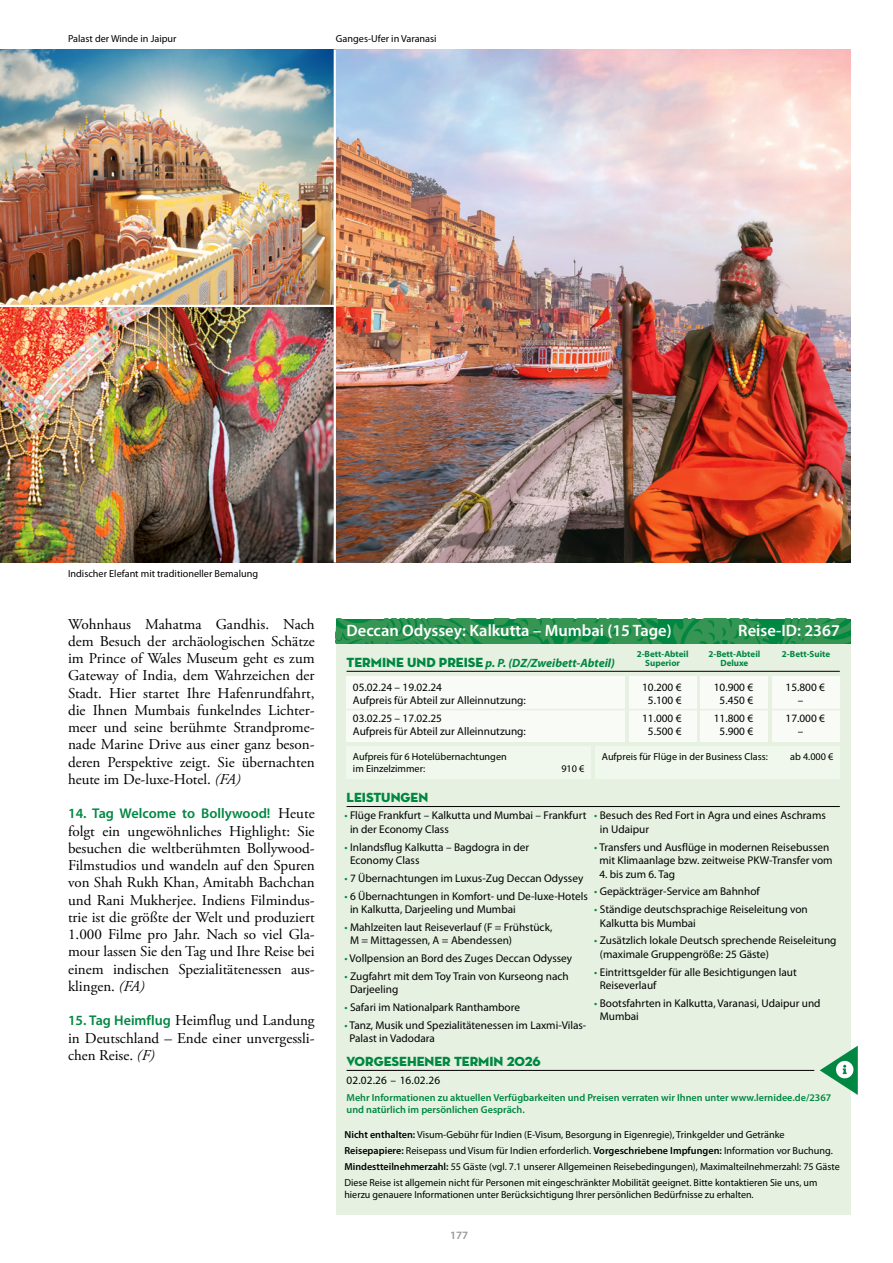
<style>
.page{position:relative;width:893px;height:1263px;background:#fff}
.page>*{position:absolute;margin:0;border:0;box-sizing:border-box;transform-origin:0 0}
.t1{font:600 16.5px "Myriad Pro";color:#fff}
.t2{font:15px/17.2px "Adobe Garamond Pro";color:#000;text-align:justify}
.t3{font:600 14.1px "Myriad Pro";color:#008741}
.t4{font:13.5px "Neutra Disp Titling";color:#008741}
.t5{font:italic 700 12px "Myriad Pro";color:#008741}
.t6{font:11.25px/13.5px "Myriad Pro";color:#000}
.t7{font:600 11.25px "Myriad Pro";color:#9a9897}
.t8{font:10.2px/16.2px "Myriad Pro";color:#000}
.t9{font:600 10.2px/12.3px "Myriad Pro";color:#008741}
.t10{font:700 9px/9px "Myriad Pro";color:#008741;text-align:center}
.s1{font-style:italic}
.s2{font-family:"Adobe Garamond Pro";font-weight:400;font-size:15px;color:#000}
.s3{font-family:"Myriad Pro";font-weight:600;font-size:14.1px;color:#008741}
.s4{font-family:"Neutra Disp Titling";font-weight:400;font-style:normal;font-size:13.5px}
.s5{color:#008741}
.s6{font-weight:600}
</style>
<div class="page">
<div style="left:336px;top:619px;width:514px;height:595px;background:#e6f1e1"></div>
<img style="left:336px;top:619px;width:514px;height:24px">
<hr style="left:347px;top:806px;width:493px;height:1px;background:#000">
<img style="left:0;top:49px;width:850px;height:513px">
<hr style="left:334px;top:49px;width:2px;height:513px;background:#fff">
<hr style="left:0;top:305px;width:335px;height:2px;background:#fff">
<hr style="left:347px;top:1070px;width:467px;height:1px;background:#000">
<svg style="left:820px;top:1046px;width:38px;height:49px"></svg>
<div style="left:595px;top:746px;width:245px;height:33px;background:#f0f7ed"></div>
<div style="left:347px;top:746px;width:244px;height:33px;background:#f0f7ed"></div>
<hr style="left:347px;top:671px;width:493px;height:1px;background:#000">
<div style="left:347px;top:676px;width:278px;height:66px;background:#f8fbf6"></div>
<div style="left:772px;top:676px;width:68px;height:66px;background:#f8fbf6"></div>
<div style="left:701px;top:676px;width:67px;height:66px;background:#f8fbf6"></div>
<div style="left:629px;top:676px;width:67px;height:66px;background:#f8fbf6"></div>
<hr style="left:347px;top:709px;width:493px;height:1px;background:#e6f1e1">
<p class="t8" style="left:68px;top:31px;width:110px">Palast der Winde in Jaipur</p>
<p class="t8" style="left:336px;top:31px;width:102px">Ganges-Ufer in Varanasi</p>
<p class="t8" style="left:68px;top:565px;width:192px">Indischer Elefant mit traditioneller Bemalung</p>
<p class="t2" style="left:68px;top:616px;width:248px">Wohnhaus Mahatma Gandhis. Nach dem Besuch der archäologischen Schätze im Prince of Wales Museum geht es zum Gateway of India, dem Wahrzeichen der Stadt. Hier startet Ihre Hafenrundfahrt, die Ihnen Mumbais funkelndes Lichter&shy;meer und seine berühmte Strandprome&shy;nade Marine Drive aus einer ganz beson&shy;deren Perspektive zeigt. Sie übernachten heute im De-luxe-Hotel. <span class="s1">(FA)</span></p>
<p class="t3" style="left:68px;top:806px;width:248px">14. Tag Welcome to Bollywood! <span class="s2">Heute</span></p>
<p class="t2" style="left:68px;top:823px;width:248px">folgt ein ungewöhnliches Highlight: Sie besuchen die weltberühmten Bollywood-Filmstudios und wandeln auf den Spuren von Shah Rukh Khan, Amitabh Bachchan und Rani Mukherjee. Indiens Filmindus&shy;trie ist die größte der Welt und produziert 1.000 Filme pro Jahr. Nach so viel Gla&shy;mour lassen Sie den Tag und Ihre Reise bei einem indischen Spezialitätenessen aus&shy;klingen. <span class="s1">(FA)</span></p>
<h2 class="t2" style="left:68px;top:1012px;width:248px"><span class="s3">15. Tag Heimflug</span> Heimflug und Landung in Deutschland – Ende einer unvergessli&shy;chen Reise. <span class="s1">(F)</span></h2>
<h1 class="t1" style="left:347px;top:622px;width:327px">Deccan Odyssey: Kalkutta – Mumbai (15 Tage)</h1>
<h1 class="t1" style="left:738px;top:622px;width:103px">Reise-ID: 2367</h1>
<p class="t5" style="left:347px;top:656px;width:270px"><span class="s4">TERMINE UND PREISE</span> p. P. (DZ/Zweibett-Abteil)</p>
<p class="t10" style="left:637px;top:649px;width:53px">2-Bett-Abteil<br>Superior</p>
<p class="t10" style="left:708px;top:649px;width:53px">2-Bett-Abteil</p>
<p class="t10" style="left:782px;top:649px;width:50px">2-Bett-Suite</p>
<p class="t10" style="left:720px;top:658px;width:29px">Deluxe</p>
<p class="t6" style="left:353px;top:680px;width:174px">05.02.24 – 19.02.24<br>Aufpreis für Abteil zur Alleinnutzung:</p>
<p class="t6" style="left:353px;top:712px;width:174px">03.02.25 – 17.02.25<br>Aufpreis für Abteil zur Alleinnutzung:</p>
<p class="t6" style="left:642px;top:680px;width:41px;text-align:center">10.200 €<br>5.100 €</p>
<p class="t6" style="left:642px;top:712px;width:41px;text-align:center">11.000 €<br>5.500 €</p>
<p class="t6" style="left:714px;top:680px;width:41px;text-align:center">10.900 €<br>5.450 €</p>
<p class="t6" style="left:714px;top:712px;width:41px;text-align:center">11.800 €<br>5.900 €</p>
<p class="t6" style="left:798px;top:680px;width:28px;text-indent:-12px">15.800 € –</p>
<p class="t6" style="left:798px;top:712px;width:28px;text-indent:-12px">17.000 € –</p>
<p class="t8" style="left:353px;top:749px;width:155px">Aufpreis für 6 Hotelübernachtungen</p>
<p class="t8" style="left:602px;top:749px;width:167px">Aufpreis für Flüge in der Business Class:</p>
<p class="t8" style="left:790px;top:749px;width:45px">ab 4.000 €</p>
<p class="t8" style="left:353px;top:761px;width:74px">im Einzelzimmer:</p>
<p class="t8" style="left:561px;top:761px;width:25px">910 €</p>
<p class="t4" style="left:347px;top:789px;width:83px">LEISTUNGEN</p>
<p class="t6" style="left:350px;top:809px;width:238px;text-indent:-6px"><span class="s5">•</span> Flüge Frankfurt – Kalkutta und Mumbai – Frankfurt in der Economy Class</p>
<p class="t6" style="left:350px;top:840px;width:181px;text-indent:-6px"><span class="s5">•</span> Inlandsflug Kalkutta – Bagdogra in der<br>Economy Class</p>
<p class="t6" style="left:344px;top:871px;width:240px"><span class="s5">•</span> 7 Übernachtungen im Luxus-Zug Deccan Odyssey</p>
<p class="t6" style="left:350px;top:889px;width:239px;text-indent:-6px"><span class="s5">•</span> 6 Übernachtungen in Komfort- und De-luxe-Hotels in Kalkutta, Darjeeling und Mumbai</p>
<p class="t6" style="left:350px;top:920px;width:204px;text-indent:-6px"><span class="s5">•</span> Mahlzeiten laut Reiseverlauf (F = Frühstück,<br>M = Mittagessen, A = Abendessen)</p>
<p class="t6" style="left:344px;top:952px;width:229px"><span class="s5">•</span> Vollpension an Bord des Zuges Deccan Odyssey</p>
<p class="t6" style="left:350px;top:969px;width:220px;text-indent:-6px"><span class="s5">•</span> Zugfahrt mit dem Toy Train von Kurseong nach<br>Darjeeling</p>
<p class="t6" style="left:344px;top:1001px;width:177px"><span class="s5">•</span> Safari im Nationalpark Ranthambore</p>
<p class="t6" style="left:350px;top:1018px;width:238px;text-indent:-5px"><span class="s5">•</span> Tanz, Musik und Spezialitätenessen im Laxmi-Vilas-<br>Palast in Vadodara</p>
<p class="t6" style="left:600px;top:809px;width:228px;text-indent:-6px"><span class="s5">•</span> Besuch des Red Fort in Agra und eines Aschrams in Udaipur</p>
<p class="t6" style="left:594px;top:840px;width:240px;text-align:center"><span class="s5">•</span> Transfers und Ausflüge in modernen Reisebussen mit Klimaanlage bzw. zeitweise PKW-Transfer vom</p>
<p class="t6" style="left:599px;top:867px;width:77px">4. bis zum 6. Tag</p>
<p class="t6" style="left:594px;top:885px;width:167px"><span class="s5">•</span> Gepäckträger-Service am Bahnhof</p>
<p class="t6" style="left:600px;top:903px;width:209px;text-indent:-6px"><span class="s5">•</span> Ständige deutschsprachige Reiseleitung von<br>Kalkutta bis Mumbai</p>
<p class="t6" style="left:600px;top:934px;width:238px;text-indent:-6px"><span class="s5">•</span> Zusätzlich lokale Deutsch sprechende Reiseleitung (maximale Gruppengröße: 25 Gäste)</p>
<p class="t6" style="left:600px;top:965px;width:199px;text-indent:-6px"><span class="s5">•</span> Eintrittsgelder für alle Besichtigungen laut<br>Reiseverlauf</p>
<p class="t6" style="left:600px;top:996px;width:222px;text-indent:-6px"><span class="s5">•</span> Bootsfahrten in Kalkutta, Varanasi, Udaipur und<br>Mumbai</p>
<p class="t4" style="left:347px;top:1053px;width:196px">VORGESEHENER TERMIN 2026</p>
<p class="t6" style="left:347px;top:1073px;width:95px">02.02.26 – 16.02.26</p>
<p class="t9" style="left:347px;top:1091px;width:486px">Mehr Informationen zu aktuellen Verfügbarkeiten und Preisen verraten wir Ihnen unter www.lernidee.de/2367 und natürlich im persönlichen Gespräch.</p>
<p class="t8" style="left:344px;top:1126px;width:497px"><span class="s6">Nicht enthalten:</span> Visum-Gebühr für Indien (E-Visum, Besorgung in Eigenregie), Trinkgelder und Getränke <span class="s6">Reisepapiere:</span> Reisepass und Visum für Indien erforderlich. <span class="s6">Vorgeschriebene Impfungen:</span> Information vor Buchung.<br><span class="s6">Mindestteilnehmerzahl:</span> 55 Gäste (vgl. 7.1 unserer Allgemeinen Reisebedingungen), Maximalteilnehmerzahl: 75 Gäste Diese Reise ist allgemein nicht für Personen mit eingeschränkter Mobilität geeignet. Bitte kontaktieren Sie uns, um</p>
<p class="t8" style="left:344px;top:1187px;width:411px">hierzu genauere Informationen unter Berücksichtigung Ihrer persönlichen Bedürfnisse zu erhalten.</p>
<p class="t7" style="left:450px;top:1229px;width:20px">177</p>
</div>
